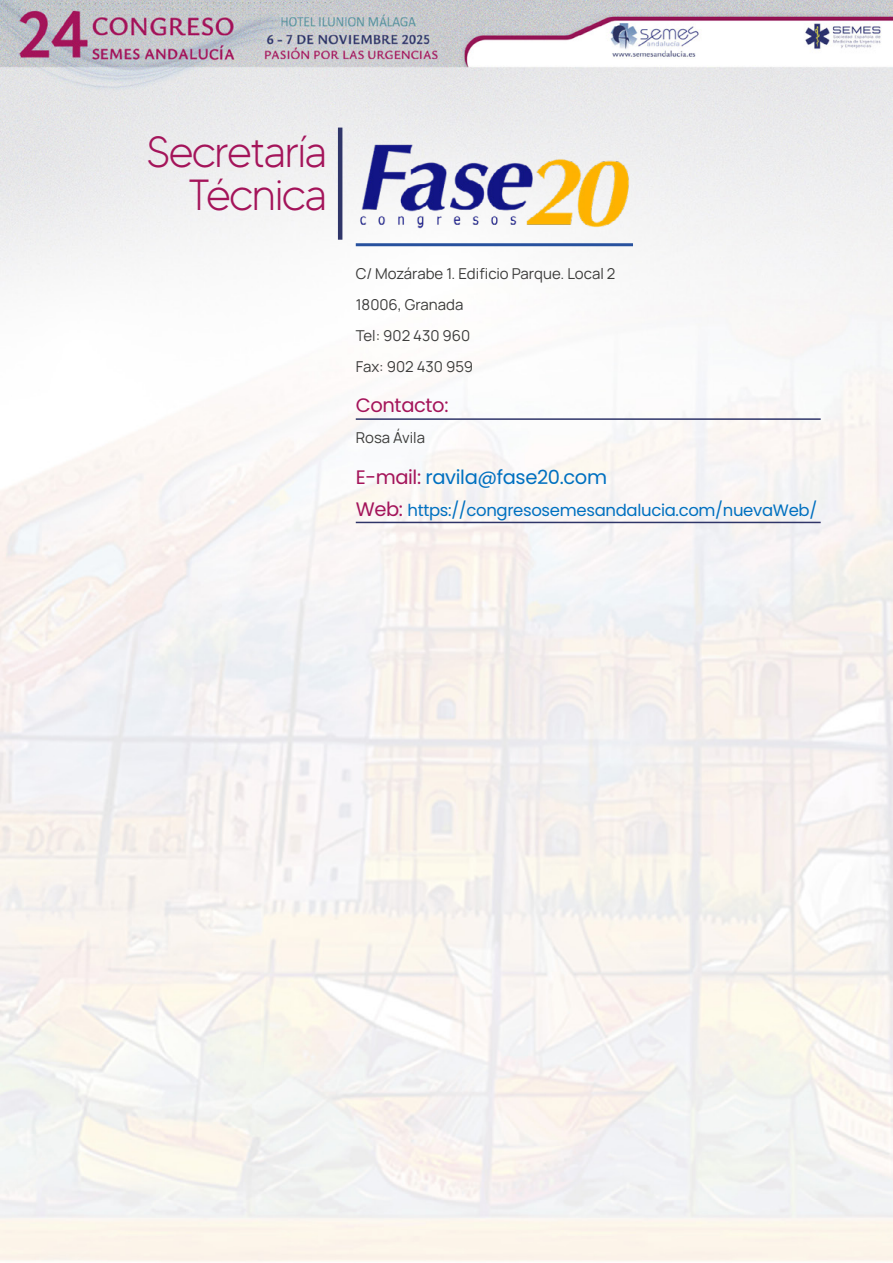
<style>
.page{position:relative;width:893px;height:1263px;background:#fff}
.page>*{position:absolute;margin:0;border:0;box-sizing:border-box;transform-origin:0 0}
.t1{font:300 43.5px/43.5px "MADETOMMY";letter-spacing:-.04em;color:#a4145a;text-align:right}
.t2{font:19.5px "Poppins";letter-spacing:-.02em;color:#0070c0}
.t3{font:19.5px "Poppins";letter-spacing:-.02em;color:#a4145a}
.t4{font:16.5px "Poppins";letter-spacing:-.02em;color:#0070c0}
.t5{font:200 15px/31px "Manrope";color:#3c3c3b}
.s1{color:#a4145a}
.s2{font-size:19.5px;color:#a4145a}
</style>
<div class="page">
<img style="left:0;top:0;width:893px;height:1262px">
<hr style="left:338px;top:128px;width:4px;height:112px;background:#2f3569">
<hr style="left:356px;top:243px;width:277px;height:3px;background:#27519e">
<hr style="left:356px;top:418px;width:465px;height:2px;background:#2f3569">
<hr style="left:356px;top:522px;width:465px;height:1px;background:#2f3569">
<img style="left:356px;top:136px;width:277px;height:99px">
<h1 class="t1" style="left:146px;top:129px;width:183px">Secretaría<br>Técnica</h1>
<p class="t5" style="left:356px;top:257px;width:261px">C/ Mozárabe 1. Edificio Parque. Local 2<br>18006, Granada<br>Tel: 902 430 960<br>Fax: 902 430 959</p>
<h2 class="t3" style="left:356px;top:394px;width:94px">Contacto:</h2>
<p class="t5" style="left:356px;top:422px;width:71px">Rosa Ávila</p>
<h2 class="t2" style="left:356px;top:466px;width:253px"><span class="s1">E-mail:</span> ravila@fase20.com</h2>
<p class="t4" style="left:356px;top:500px;width:463px"><span class="s2">Web:</span> https://congresosemesandalucia.com/nuevaWeb/</p>
</div>
